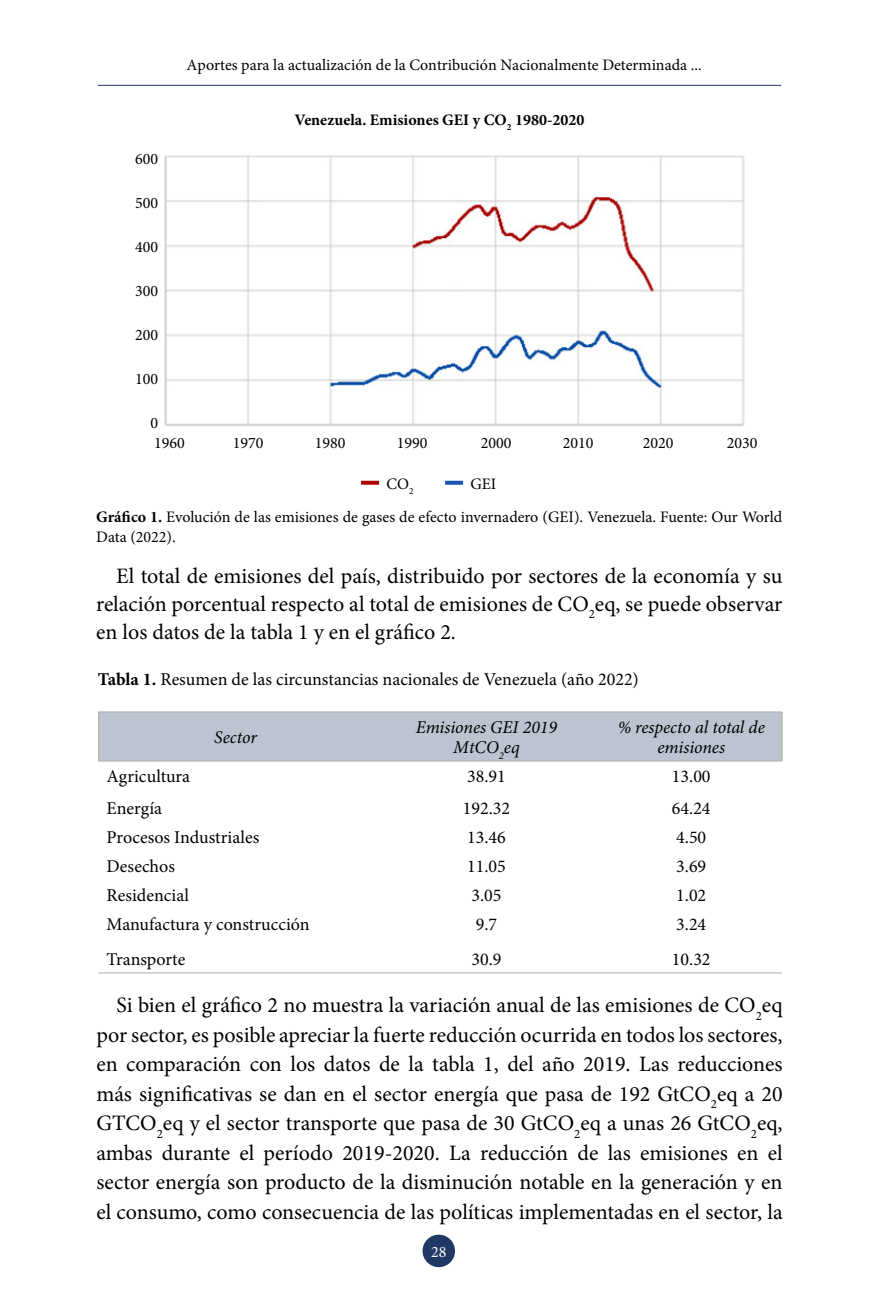
<style>
.page{position:relative;width:879px;height:1304px;background:#fff}
.page>*{position:absolute;margin:0;border:0;box-sizing:border-box;transform-origin:0 0}
.t1{font:22px/29.6px "Minion Pro";color:#000;text-align:justify}
.t2{font:18px "Minion Pro";color:#000}
.t3{font:italic 18px/20px "Minion Pro";letter-spacing:-.005em;color:#000;text-align:center}
.t4{font:16px/20px "Minion Pro";color:#000}
.t5{font:700 16px "Minion Pro";color:#000}
.t6{font:16px "Minion Pro";color:#fff}
.s1{font-weight:700}
</style>
<div class="page">
<div style="left:422px;top:1235px;width:33px;height:32px;background:#203864;border-radius:50%"></div>
<hr style="left:98px;top:85px;width:683px;height:1px;background:#203864">
<div style="left:99px;top:713px;width:683px;height:48px;background:#bcc3d1"></div>
<hr style="left:99px;top:712px;width:274px;height:1px;background:#b0aea2">
<hr style="left:98px;top:712px;width:1px;height:49px;background:#b0aea2">
<hr style="left:373px;top:712px;width:227px;height:1px;background:#b0aea2">
<hr style="left:600px;top:712px;width:182px;height:1px;background:#b0aea2">
<hr style="left:782px;top:712px;width:1px;height:49px;background:#b0aea2">
<hr style="left:99px;top:761px;width:274px;height:1px;background:#b0aea2">
<hr style="left:373px;top:761px;width:227px;height:1px;background:#b0aea2">
<hr style="left:600px;top:761px;width:182px;height:1px;background:#b0aea2">
<hr style="left:99px;top:973px;width:274px;height:1px;background:#b0aea2">
<hr style="left:373px;top:973px;width:227px;height:1px;background:#b0aea2">
<hr style="left:600px;top:973px;width:182px;height:1px;background:#b0aea2">
<svg style="left:361px;top:481px;width:18px;height:4px"></svg>
<svg style="left:445px;top:481px;width:18px;height:4px"></svg>
<img style="left:164px;top:155px;width:581px;height:271px">
<p class="t4" style="left:187px;top:55px;width:517px">Aportes para la actualización de la Contribución Nacionalmente Determinada ...</p>
<p class="t4" style="left:135px;top:149px;width:25px">600</p>
<p class="t4" style="left:135px;top:193px;width:25px">500</p>
<p class="t4" style="left:135px;top:237px;width:25px">400</p>
<p class="t4" style="left:135px;top:281px;width:25px">300</p>
<p class="t4" style="left:135px;top:325px;width:25px">200</p>
<p class="t4" style="left:135px;top:369px;width:25px">100</p>
<p class="t4" style="left:151px;top:414px;width:36px;line-height:19.4px">0<br>1960</p>
<p class="t5" style="left:294px;top:109px;width:292px">Venezuela. Emisiones GEI y CO<sub>2</sub> 1980-2020</p>
<p class="t4" style="left:233px;top:433px;width:32px">1970</p>
<p class="t4" style="left:315px;top:433px;width:32px">1980</p>
<p class="t4" style="left:397px;top:433px;width:32px">1990</p>
<p class="t4" style="left:481px;top:433px;width:32px">2000</p>
<p class="t4" style="left:563px;top:433px;width:32px">2010</p>
<p class="t4" style="left:643px;top:433px;width:32px">2020</p>
<p class="t4" style="left:727px;top:433px;width:32px">2030</p>
<p class="t4" style="left:386px;top:474px;width:29px">CO<sub>2</sub></p>
<p class="t4" style="left:470px;top:474px;width:27px">GEI</p>
<p class="t4" style="left:96px;top:507px;width:687px"><span class="s1">Gráfico 1.</span> Evolución de las emisiones de gases de efecto invernadero (GEI). Venezuela. Fuente: Our World<br>Data (2022).</p>
<p class="t1" style="left:96px;top:562px;width:688px;line-height:28px;text-indent:20px">El total de emisiones del país, distribuido por sectores de la economía y su relación porcentual respecto al total de emisiones de CO<sub>2</sub>eq, se puede observar en los datos de la tabla 1 y en el gráfico 2.</p>
<p class="t2" style="left:98px;top:667px;width:542px"><span class="s1">Tabla 1.</span> Resumen de las circunstancias nacionales de Venezuela (año 2022)</p>
<p class="t3" style="left:214px;top:727px;width:44px">Sector</p>
<p class="t3" style="left:416px;top:717px;width:143px">Emisiones GEI 2019<br>MtCO<sub>2</sub>eq</p>
<p class="t3" style="left:618px;top:717px;width:149px">% respecto al total de emisiones</p>
<p class="t2" style="left:107px;top:764px;width:85px">Agricultura</p>
<p class="t2" style="left:467px;top:764px;width:40px">38.91</p>
<p class="t2" style="left:672px;top:764px;width:40px">13.00</p>
<p class="t2" style="left:107px;top:796px;width:57px">Energía</p>
<p class="t2" style="left:463px;top:796px;width:49px">192.32</p>
<p class="t2" style="left:672px;top:796px;width:40px">64.24</p>
<p class="t2" style="left:107px;top:825px;width:154px">Procesos Industriales</p>
<p class="t2" style="left:467px;top:825px;width:40px">13.46</p>
<p class="t2" style="left:676px;top:825px;width:32px">4.50</p>
<p class="t2" style="left:107px;top:854px;width:70px">Desechos</p>
<p class="t2" style="left:467px;top:854px;width:40px">11.05</p>
<p class="t2" style="left:676px;top:854px;width:32px">3.69</p>
<p class="t2" style="left:107px;top:883px;width:84px">Residencial</p>
<p class="t2" style="left:471px;top:883px;width:32px">3.05</p>
<p class="t2" style="left:676px;top:883px;width:32px">1.02</p>
<p class="t2" style="left:107px;top:912px;width:205px">Manufactura y construcción</p>
<p class="t2" style="left:476px;top:912px;width:23px">9.7</p>
<p class="t2" style="left:676px;top:912px;width:32px">3.24</p>
<p class="t2" style="left:107px;top:947px;width:80px">Transporte</p>
<p class="t2" style="left:471px;top:947px;width:32px">30.9</p>
<p class="t2" style="left:672px;top:947px;width:40px">10.32</p>
<p class="t1" style="left:96px;top:991px;width:688px;text-indent:20px">Si bien el gráfico 2 no muestra la variación anual de las emisiones de CO<sub>2</sub>eq por sector, es posible apreciar la fuerte reducción ocurrida en todos los sectores, en comparación con los datos de la tabla 1, del año 2019. Las reducciones más significativas se dan en el sector energía que pasa de 192 GtCO<sub>2</sub>eq a 20<br>GTCO<sub>2</sub>eq y el sector transporte que pasa de 30 GtCO<sub>2</sub>eq a unas 26 GtCO<sub>2</sub>eq, ambas durante el período 2019-2020. La reducción de las emisiones en el sector energía son producto de la disminución notable en la generación y en el consumo, como consecuencia de las políticas implementadas en el sector, la</p>
<p class="t6" style="left:431px;top:1241px;width:17px">28</p>
</div>
